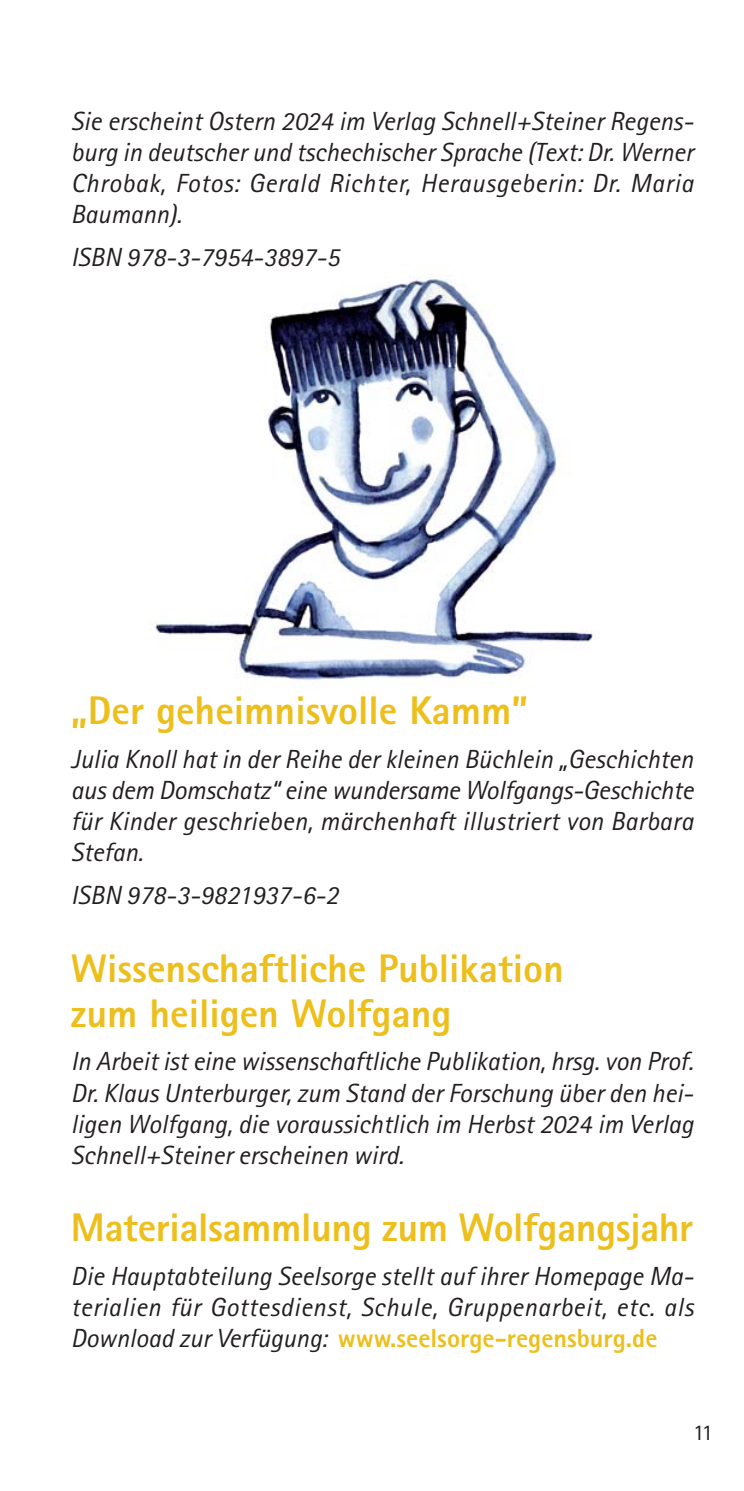
<style>
.page{position:relative;width:744px;height:1491px;background:#fff}
.page>*{position:absolute;margin:0;border:0;box-sizing:border-box;transform-origin:0 0}
.t1{font:800 40px/45px "Rotis Sans Serif";color:#ecbf1c}
.t2{font:italic 26.25px/31.2px "Rotis Sans Serif";letter-spacing:.01em;color:#231f20;text-align:justify}
.t3{font:22.5px "Rotis Sans Serif";color:#231f20}
.s1{font-weight:800;font-style:normal;color:#ecbf1c}
</style>
<div class="page">
<img style="left:155px;top:278px;width:438px;height:410px">
<p class="t2" style="left:71px;top:108px;width:624px">Sie erscheint Ostern 2024 im Verlag Schnell+Steiner Regens&shy;burg in deutscher und tschechischer Sprache (Text: Dr. Werner Chrobak, Fotos: Gerald Richter, Herausgeberin: Dr. Maria Baumann).</p>
<p class="t2" style="left:71px;top:244px;width:270px">ISBN 978-3-7954-3897-5</p>
<h1 class="t1" style="left:71px;top:692px;width:459px">„Der geheimnisvolle Kamm”</h1>
<p class="t2" style="left:71px;top:746px;width:624px">Julia Knoll hat in der Reihe der kleinen Büchlein „Geschichten aus dem Domschatz“ eine wundersame Wolfgangs-Geschichte für Kinder geschrieben, märchenhaft illustriert von Barbara Stefan.</p>
<p class="t2" style="left:71px;top:882px;width:269px">ISBN 978-3-9821937-6-2</p>
<h1 class="t1" style="left:71px;top:950px;width:495px">Wissenschaftliche Publikation zum heiligen Wolfgang</h1>
<p class="t2" style="left:71px;top:1048px;width:624px">In Arbeit ist eine wissenschaftliche Publikation, hrsg. von Prof.<br>Dr. Klaus Unterburger, zum Stand der Forschung über den hei&shy;ligen Wolfgang, die voraussichtlich im Herbst 2024 im Verlag Schnell+Steiner erscheinen wird.</p>
<h1 class="t1" style="left:71px;top:1209px;width:624px">Materialsammlung zum Wolfgangsjahr</h1>
<p class="t2" style="left:71px;top:1263px;width:624px">Die Hauptabteilung Seelsorge stellt auf ihrer Homepage Ma&shy;terialien für Gottesdienst, Schule, Gruppenarbeit, etc. als Download zur Verfügung: <span class="s1">www.seelsorge-regensburg.de</span></p>
<p class="t3" style="left:693px;top:1424px;width:22px">11</p>
</div>
